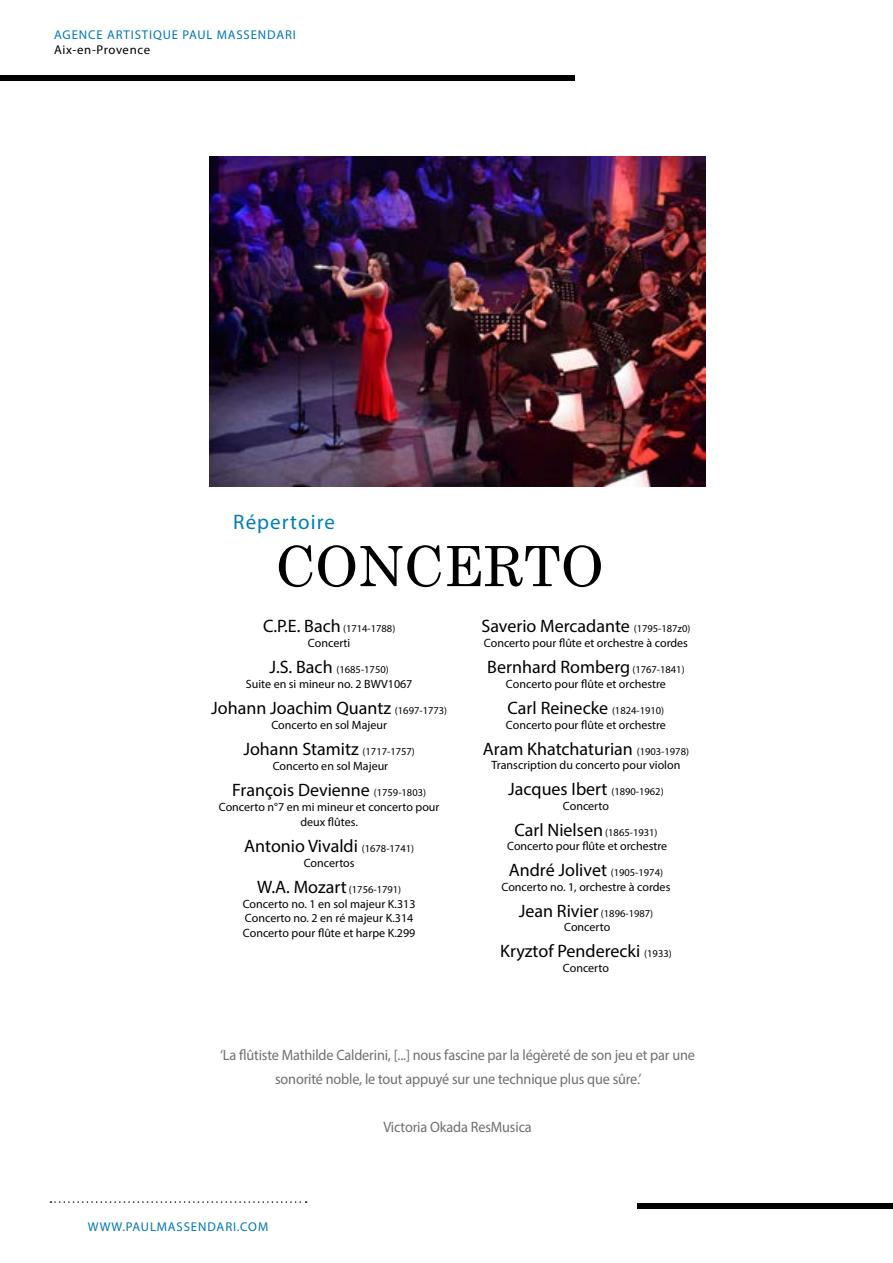
<style>
.page{position:relative;width:893px;height:1263px;background:#fff}
.page>*{position:absolute;margin:0;border:0;box-sizing:border-box;transform-origin:0 0}
.t1{font:55.5px "Century";color:#000}
.t2{font:21px "Myriad Pro";letter-spacing:.05em;color:#007cba}
.t3{font:18px "Myriad Pro";color:#000}
.t4{font:15px/24px "Myriad Pro";letter-spacing:-.01em;color:#6f6f6e;text-align:center;scale:.95 1}
.t5{font:12.75px "Myriad Pro";letter-spacing:.07em;color:#0076b6}
.t6{font:12.75px "Myriad Pro";letter-spacing:.045em;color:#000}
.t7{font:12px/14.9px "Myriad Pro";color:#000;text-align:center}
.t8{font:10.5px "Myriad Pro";color:#000}
.s1{font-size:18px}
.s2{font-size:10.5px}
</style>
<div class="page">
<div style="left:0;top:75px;width:574px;height:6px;background:#000"></div>
<div style="left:638px;top:1203px;width:255px;height:6px;background:#000"></div>
<svg style="left:50px;top:1201px;width:257px;height:2px"></svg>
<img style="left:210px;top:156px;width:495px;height:330px">
<p class="t5" style="left:54px;top:26px;width:243px">AGENCE ARTISTIQUE PAUL MASSENDARI</p>
<p class="t6" style="left:54px;top:42px;width:98px">Aix-en-Provence</p>
<h2 class="t2" style="left:233px;top:509px;width:103px">Répertoire</h2>
<h1 class="t1" style="left:275px;top:519px;width:330px">CONCERTO</h1>
<p class="t8" style="left:263px;top:622px;width:134px"><span class="s1">C.P.E. Bach</span> (1714-1788)</p>
<p class="t7" style="left:308px;top:635px;width:44px">Concerti</p>
<p class="t8" style="left:270px;top:663px;width:121px"><span class="s1">J.S. Bach</span> (1685-1750)</p>
<p class="t7" style="left:246px;top:676px;width:168px">Suite en si mineur no. 2 BWV1067</p>
<h3 class="t3" style="left:211px;top:697px;width:238px">Johann Joachim Quantz <span class="s2">(1697-1773)</span></h3>
<p class="t7" style="left:271px;top:717px;width:117px">Concerto en sol Majeur</p>
<h3 class="t3" style="left:243px;top:738px;width:173px">Johann Stamitz <span class="s2">(1717-1757)</span></h3>
<p class="t7" style="left:273px;top:758px;width:117px">Concerto en sol Majeur</p>
<h3 class="t3" style="left:232px;top:779px;width:195px">François Devienne <span class="s2">(1759-1803)</span></h3>
<p class="t7" style="left:219px;top:799px;width:222px">Concerto n°7 en mi mineur et concerto pour deux flûtes.</p>
<h3 class="t3" style="left:244px;top:834px;width:171px">Antonio Vivaldi <span class="s2">(1678-1741)</span></h3>
<p class="t7" style="left:304px;top:855px;width:52px">Concertos</p>
<p class="t8" style="left:257px;top:883px;width:146px"><span class="s1">W.A. Mozart</span> (1756-1791)</p>
<p class="t7" style="left:243px;top:896px;width:174px;text-align:left">Concerto no. 1 en sol majeur K.313<br>Concerto no. 2 en ré majeur K.314<br>Concerto pour flûte et harpe K.299</p>
<h3 class="t3" style="left:481px;top:615px;width:211px">Saverio Mercadante <span class="s2">(1795-187z0)</span></h3>
<p class="t7" style="left:484px;top:635px;width:206px">Concerto pour flûte et orchestre à cordes</p>
<h3 class="t3" style="left:487px;top:656px;width:199px">Bernhard Romberg <span class="s2">(1767-1841)</span></h3>
<p class="t7" style="left:506px;top:676px;width:161px">Concerto pour flûte et orchestre</p>
<h3 class="t3" style="left:508px;top:697px;width:158px">Carl Reinecke <span class="s2">(1824-1910)</span></h3>
<p class="t7" style="left:506px;top:717px;width:161px">Concerto pour flûte et orchestre</p>
<h3 class="t3" style="left:483px;top:738px;width:208px">Aram Khatchaturian <span class="s2">(1903-1978)</span></h3>
<p class="t7" style="left:492px;top:758px;width:190px">Transcription du concerto pour violon</p>
<h3 class="t3" style="left:508px;top:778px;width:157px">Jacques Ibert <span class="s2">(1890-1962)</span></h3>
<p class="t7" style="left:563px;top:798px;width:48px">Concerto</p>
<h3 class="t3" style="left:514px;top:819px;width:145px">Carl Nielsen <span class="s2">(1865-1931)</span></h3>
<p class="t7" style="left:507px;top:839px;width:161px">Concerto pour flûte et orchestre</p>
<h3 class="t3" style="left:509px;top:859px;width:156px">André Jolivet <span class="s2">(1905-1974)</span></h3>
<p class="t7" style="left:501px;top:879px;width:170px">Concerto no. 1, orchestre à cordes</p>
<p class="t8" style="left:519px;top:907px;width:136px"><span class="s1">Jean Rivier</span> (1896-1987)</p>
<p class="t7" style="left:564px;top:920px;width:48px">Concerto</p>
<h3 class="t3" style="left:500px;top:940px;width:173px">Kryztof Penderecki <span class="s2">(1933)</span></h3>
<p class="t7" style="left:563px;top:960px;width:48px">Concerto</p>
<p class="t4" style="left:220px;top:1043px;width:501px">‘La flûtiste Mathilde Calderini, [...] nous fascine par la légèreté de son jeu et par une sonorité noble, le tout appuyé sur une technique plus que sûre.’</p>
<p class="t4" style="left:383px;top:1115px;width:158px">Victoria Okada ResMusica</p>
<p class="t5" style="left:88px;top:1219px;width:182px">WWW.PAULMASSENDARI.COM</p>
</div>
